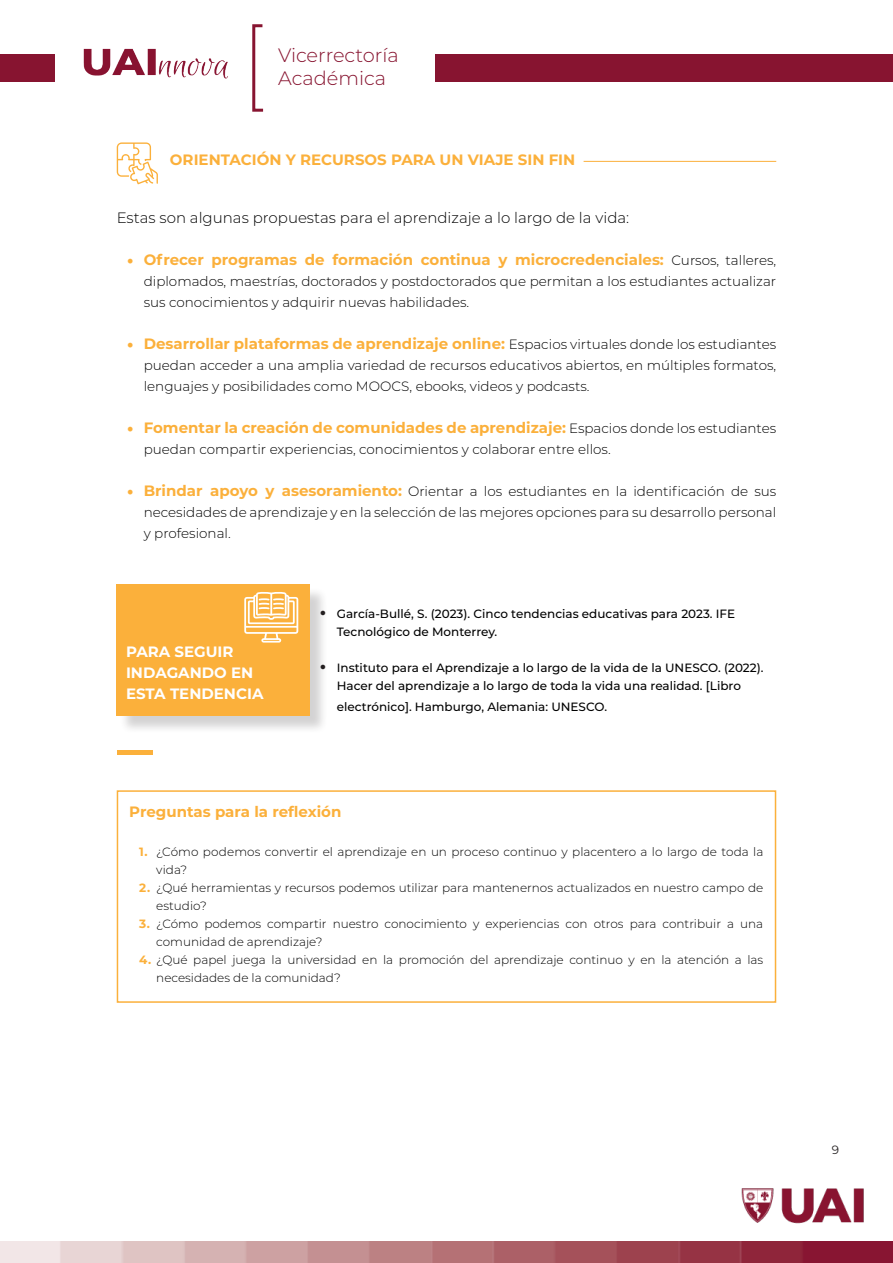
<style>
.page{position:relative;width:893px;height:1263px;background:#fff}
.page>*{position:absolute;margin:0;border:0;box-sizing:border-box;transform-origin:0 0}
.t1{font:300 19.35px/23.2px "Montserrat";color:#871430}
.t2{font:700 15px "Montserrat";color:#fbb03b}
.t3{font:300 15px "Montserrat";color:#000}
.t4{font:700 15px "Montserrat";color:#fff}
.t5{font:300 13.5px/21px "Montserrat";color:#000}
.t6{font:300 12px/18px "Montserrat";color:#000}
.t7{font:500 12px/18px "Montserrat";color:#000}
.t8{font:12px "Montserrat";color:#231f20}
.s1{font-family:"Minion Pro";font-weight:400;font-size:18px}
.s2{font-weight:300;font-size:13.5px;color:#000}
.s3{font-family:"Minion Pro";font-weight:400;font-size:18px;color:#fbb03b}
.s4{font-weight:700;font-size:15px;color:#fbb03b}
.s5{font-weight:700;font-size:18px;color:#231f20}
.s6{font-weight:700;color:#fbb03b}
</style>
<div class="page">
<div style="left:0;top:54px;width:54px;height:28px;background:#871430"></div>
<img style="left:713px;top:1188px;width:180px;height:54px">
<img style="left:0;top:1242px;width:893px;height:21px">
<svg style="left:252px;top:24px;width:12px;height:88px"></svg>
<div style="left:435px;top:54px;width:458px;height:28px;background:#871430"></div>
<img style="left:83px;top:48px;width:145px;height:31px">
<div style="left:117px;top:790px;width:659px;height:213px;border:2px solid #fbb03b"></div>
<hr style="left:584px;top:161px;width:192px;height:1px;background:#fbb03b">
<svg style="left:117px;top:142px;width:41px;height:42px"></svg>
<div style="left:117px;top:750px;width:36px;height:5px;background:#fbb03b"></div>
<div style="left:119px;top:587px;width:210px;height:148px;background:#231f20;opacity:.2"></div>
<div style="left:117px;top:584px;width:193px;height:132px;background:#fbb03b"></div>
<svg style="left:244px;top:592px;width:54px;height:51px"></svg>
<h1 class="t1" style="left:278px;top:43px;width:122px">Vicerrectoría<br>Académica</h1>
<p class="t2" style="left:170px;top:149px;width:407px">ORIENTACIÓN Y RECURSOS PARA UN VIAJE SIN FIN</p>
<p class="t3" style="left:117px;top:207px;width:514px">Estas son algunas propuestas para el aprendizaje a lo largo de la vida:</p>
<p class="t2" style="left:127px;top:249px;width:651px"><span class="s1">•</span> Ofrecer programas de formación continua y microcredenciales: <span class="s2">Cursos, talleres,</span></p>
<p class="t5" style="left:144px;top:270px;width:634px">diplomados, maestrías, doctorados y postdoctorados que permitan a los estudiantes actualizar sus conocimientos y adquirir nuevas habilidades.</p>
<p class="t2" style="left:127px;top:333px;width:651px"><span class="s1">•</span> Desarrollar plataformas de aprendizaje online: <span class="s2">Espacios virtuales donde los estudiantes</span></p>
<p class="t5" style="left:144px;top:354px;width:634px">puedan acceder a una amplia variedad de recursos educativos abiertos, en múltiples formatos, lenguajes y posibilidades como MOOCS, ebooks, videos y podcasts.</p>
<p class="t2" style="left:127px;top:417px;width:651px"><span class="s1">•</span> Fomentar la creación de comunidades de aprendizaje: <span class="s2">Espacios donde los estudiantes</span></p>
<p class="t5" style="left:144px;top:438px;width:468px">puedan compartir experiencias, conocimientos y colaborar entre ellos.</p>
<p class="t5" style="left:144px;top:480px;width:634px;text-align:justify;text-indent:-17px"><span class="s3">•</span> <span class="s4">Brindar apoyo y asesoramiento:</span> Orientar a los estudiantes en la identificación de sus necesidades de aprendizaje y en la selección de las mejores opciones para su desarrollo personal y profesional.</p>
<p class="t4" style="left:126px;top:641px;width:109px">PARA SEGUIR</p>
<p class="t4" style="left:126px;top:662px;width:129px">INDAGANDO EN</p>
<p class="t4" style="left:126px;top:683px;width:139px">ESTA TENDENCIA</p>
<p class="t7" style="left:337px;top:604px;width:400px;text-indent:-17px"><span class="s5">•</span> García-Bullé, S. (2023). Cinco tendencias educativas para 2023. IFE<br>Tecnológico de Monterrey.</p>
<p class="t7" style="left:320px;top:658px;width:445px;text-align:center"><span class="s5">•</span> Instituto para el Aprendizaje a lo largo de la vida de la UNESCO. (2022).<br>Hacer del aprendizaje a lo largo de toda la vida una realidad. [Libro</p>
<p class="t7" style="left:337px;top:697px;width:272px">electrónico]. Hamburgo, Alemania: UNESCO.</p>
<p class="t2" style="left:129px;top:801px;width:214px">Preguntas para la reflexión</p>
<p class="t6" style="left:156px;top:843px;width:609px;text-indent:-17px"><span class="s6">1.</span> ¿Cómo podemos convertir el aprendizaje en un proceso continuo y placentero a lo largo de toda la vida?</p>
<p class="t6" style="left:156px;top:879px;width:608px;text-indent:-17px"><span class="s6">2.</span> ¿Qué herramientas y recursos podemos utilizar para mantenernos actualizados en nuestro campo de estudio?</p>
<p class="t6" style="left:156px;top:915px;width:608px;text-indent:-17px"><span class="s6">3.</span> ¿Cómo podemos compartir nuestro conocimiento y experiencias con otros para contribuir a una comunidad de aprendizaje?</p>
<p class="t6" style="left:156px;top:951px;width:609px;text-indent:-17px"><span class="s6">4.</span> ¿Qué papel juega la universidad en la promoción del aprendizaje continuo y en la atención a las necesidades de la comunidad?</p>
<p class="t8" style="left:832px;top:1142px;width:9px">9</p>
</div>
